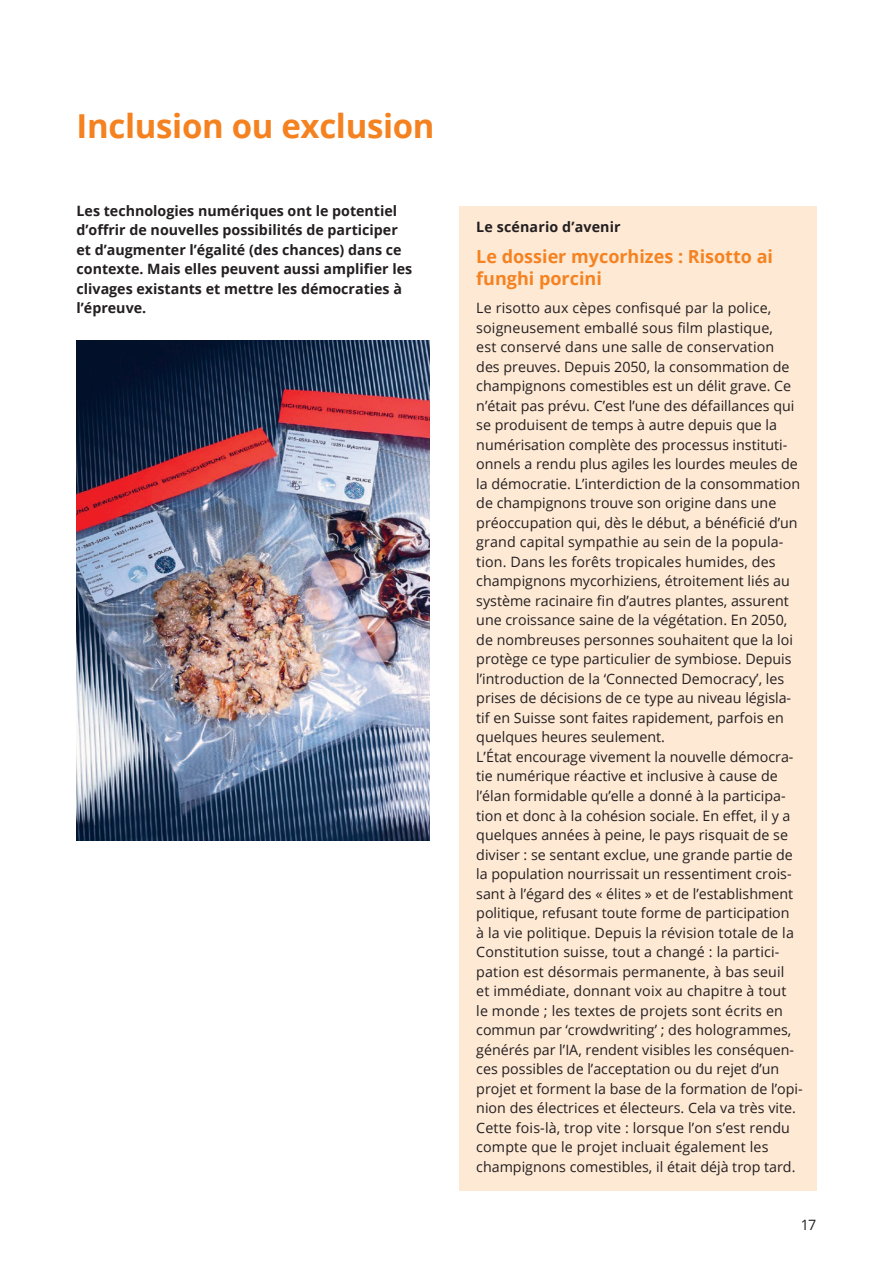
<style>
.page{position:relative;width:893px;height:1263px;background:#fff}
.page>*{position:absolute;margin:0;border:0;box-sizing:border-box;transform-origin:0 0}
.Titel_1{font:700 33px "Open Sans";letter-spacing:-.01em;color:#f58220}
.Titel_2{font:700 18px/22.5px "Open Sans";color:#f58220}
.Fliesstext{font:14.25px/19.5px "Open Sans";color:#231f20}
.Lead{font:700 14.25px/19.5px "Open Sans";color:#231f20}
.Fliesstext-2{font:700 14.25px "Open Sans";letter-spacing:.01em;color:#231f20}
</style>
<div class="page">
<div style="left:459px;top:206px;width:357px;height:984px;background:#fee9d5"></div>
<img style="left:77px;top:341px;width:352px;height:499px">
<p class="Titel_1" style="left:77px;top:103px;width:360px">Inclusion ou exclusion</p>
<p class="Lead" style="left:77px;top:201px;width:337px">Les technologies numériques ont le potentiel d’offrir de nouvelles possibilités de participer et d’augmenter l’égalité (des chances) dans ce contexte. Mais elles peuvent aussi amplifier les clivages existants et mettre les démocraties à l’épreuve.</p>
<p class="Fliesstext-2" style="left:476px;top:216px;width:146px">Le scénario d’avenir</p>
<p class="Titel_2" style="left:476px;top:244px;width:298px">Le dossier mycorhizes : Risotto ai funghi porcini</p>
<p class="Fliesstext" style="left:476px;top:298px;width:325px">Le risotto aux cèpes confisqué par la police, soigneusement emballé sous film plastique,<br>est conservé dans une salle de conservation des preuves. Depuis 2050, la consommation de champignons comestibles est un délit grave. Ce n’était pas prévu. C’est l’une des défaillances qui se produisent de temps à autre depuis que la numérisation complète des processus instituti&shy;onnels a rendu plus agiles les lourdes meules de la démocratie. L’interdiction de la consommation de champignons trouve son origine dans une préoccupation qui, dès le début, a bénéficié d’un grand capital sympathie au sein de la popula&shy;tion. Dans les forêts tropicales humides, des champignons mycorhiziens, étroitement liés au système racinaire fin d’autres plantes, assurent une croissance saine de la végétation. En 2050, de nombreuses personnes souhaitent que la loi protège ce type particulier de symbiose. Depuis l’introduction de la ‘Connected Democracy’, les prises de décisions de ce type au niveau législa&shy;tif en Suisse sont faites rapidement, parfois en quelques heures seulement.</p>
<p class="Fliesstext" style="left:476px;top:747px;width:328px">L’État encourage vivement la nouvelle démocra&shy;tie numérique réactive et inclusive à cause de l’élan formidable qu’elle a donné à la participa&shy;tion et donc à la cohésion sociale. En effet, il y a quelques années à peine, le pays risquait de se diviser : se sentant exclue, une grande partie de la population nourrissait un ressentiment crois&shy;sant à l’égard des « élites » et de l’establishment politique, refusant toute forme de participation<br>à la vie politique. Depuis la révision totale de la Constitution suisse, tout a changé : la partici&shy;pation est désormais permanente, à bas seuil<br>et immédiate, donnant voix au chapitre à tout<br>le monde ; les textes de projets sont écrits en commun par ‘crowdwriting’ ; des hologrammes, générés par l’IA, rendent visibles les conséquen&shy;ces possibles de l’acceptation ou du rejet d’un projet et forment la base de la formation de l’opi&shy;nion des électrices et électeurs. Cela va très vite.<br>Cette fois-là, trop vite : lorsque l’on s’est rendu compte que le projet incluait également les champignons comestibles, il était déjà trop tard.</p>
<p class="Fliesstext" style="left:801px;top:1215px;width:17px">17</p>
</div>
